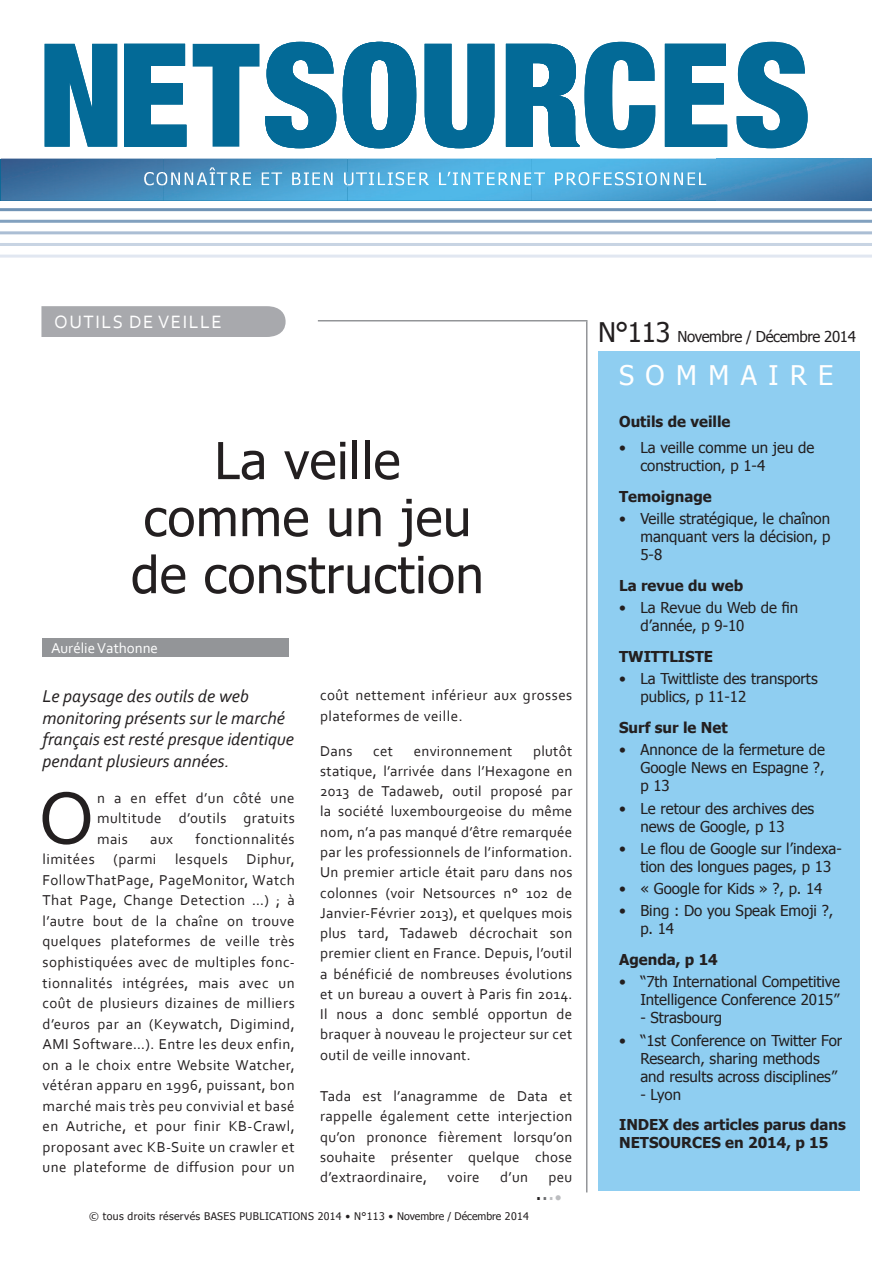
<style>
.page{position:relative;width:893px;height:1263px;background:#fff}
.page>*{position:absolute;margin:0;border:0;box-sizing:border-box;transform-origin:0 0}
.t1{font:77.85px "Corbel";color:#231f20}
.t2{font:51px/57px "Tahoma";letter-spacing:.01em;color:#231f20;text-align:center}
.t3{font:27px "Tahoma";letter-spacing:.425em;color:#fff}
.t4{font:21px "Tahoma";color:#231f20}
.t5{font:18.75px "Corbel";letter-spacing:.08em;color:#fff}
.t6{font:italic 18px/21.6px "Corbel";color:#231f20}
.t7{font:15px/20.5px "Corbel";letter-spacing:.03em;color:#231f20;text-align:justify}
.t8{font:15px/18px "Tahoma";color:#231f20}
.t9{font:700 15px/18px "Tahoma";color:#231f20}
.t10{font:15px "Tahoma";letter-spacing:-.025em;color:#231f20}
.t11{font:15px "Corbel";color:#fff}
.t12{font:10.5px "Tahoma";letter-spacing:.035em;color:#231f20}
.s1{color:#6c6d70}
.s2{color:#bcbdc0}
.s3{font-size:27px}
</style>
<div class="page">
<svg style="left:45px;top:43px;width:692px;height:104px"></svg>
<hr style="left:1px;top:220px;width:871px;height:3px;background:#82a1bf">
<hr style="left:1px;top:243px;width:871px;height:3px;background:#c8d4e3">
<hr style="left:1px;top:255px;width:871px;height:3px;background:#e1e7f1">
<hr style="left:1px;top:208px;width:871px;height:3px;background:#7094b6">
<hr style="left:1px;top:231px;width:871px;height:3px;background:#abbed4">
<svg style="left:45px;top:44px;width:72px;height:103px;background:#2880a6"></svg>
<svg style="left:585px;top:42px;width:70px;height:106px"></svg>
<svg style="left:737px;top:42px;width:71px;height:106px"></svg>
<img style="left:1px;top:159px;width:870px;height:42px">
<svg style="left:124px;top:44px;width:62px;height:103px"></svg>
<svg style="left:343px;top:42px;width:73px;height:106px"></svg>
<svg style="left:265px;top:42px;width:71px;height:106px"></svg>
<svg style="left:506px;top:44px;width:73px;height:103px"></svg>
<svg style="left:425px;top:44px;width:69px;height:104px"></svg>
<svg style="left:144px;top:167px;width:562px;height:18px;background:#6eb7dd"></svg>
<svg style="left:665px;top:44px;width:62px;height:103px"></svg>
<div style="left:598px;top:351px;width:261px;height:840px;background:#8fcef1"></div>
<svg style="left:41px;top:306px;width:245px;height:31px;background:#abacb0"></svg>
<div style="left:54px;top:314px;width:195px;height:15px;background:#a8a9ad"></div>
<hr style="left:586px;top:321px;width:1px;height:871px;background:#939598">
<hr style="left:318px;top:320px;width:269px;height:1px;background:#939598">
<div style="left:43px;top:638px;width:246px;height:18px;background:#939598"></div>
<p class="t5" style="left:54px;top:310px;width:169px">OUTILS DE VEILLE</p>
<h2 class="t2" style="left:131px;top:430px;width:354px">La veille comme un jeu de construction</h2>
<p class="t11" style="left:51px;top:638px;width:109px">Aurélie Vathonne</p>
<p class="t6" style="left:43px;top:685px;width:253px">Le paysage des outils de web monitoring présents sur le marché français est resté presque identique pendant plusieurs années.</p>
<h1 class="t1" style="left:38px;top:769px;width:58px">O</h1>
<p class="t7" style="left:97px;top:787px;width:199px">n a en effet d’un côté une multitude d’outils gratuits mais</p>
<p class="t7" style="left:320px;top:684px;width:254px">coût nettement inférieur aux grosses plateformes de veille.</p>
<p class="t7" style="left:320px;top:740px;width:34px">Dans</p>
<p class="t7" style="left:373px;top:740px;width:21px">cet</p>
<p class="t7" style="left:414px;top:740px;width:100px">environnement</p>
<p class="t7" style="left:320px;top:740px;width:254px;text-indent:213px">plutôt statique, l’arrivée dans l’Hexagone en 2013 de Tadaweb, outil proposé par la société luxembourgeoise du même nom, n’a pas manqué d’être remarquée par les professionnels de l’information.<br>Un premier article était paru dans nos colonnes (voir Netsources n° 102 de Janvier-Février 2013), et quelques mois plus tard, Tadaweb décrochait son premier client en France. Depuis, l’outil a bénéficié de nombreuses évolutions et un bureau a ouvert à Paris fin 2014.<br>Il nous a donc semblé opportun de braquer à nouveau le projecteur sur cet outil de veille innovant.</p>
<p class="t7" style="left:320px;top:1085px;width:254px">Tada est l’anagramme de Data et rappelle également cette interjection qu’on prononce fièrement lorsqu’on souhaite présenter quelque chose d’extraordinaire,</p>
<p class="t7" style="left:43px;top:828px;width:254px;text-indent:153px">fonctionnalités limitées (parmi lesquels Diphur, FollowThatPage, PageMonitor, Watch That Page, Change Detection …) ; à l’autre bout de la chaîne on trouve quelques plateformes de veille très sophistiquées avec de multiples fonc&shy;tionnalités intégrées, mais avec un coût de plusieurs dizaines de milliers d’euros par an (Keywatch, Digimind, AMI Software…). Entre les deux enfin, on a le choix entre Website Watcher, vétéran apparu en 1996, puissant, bon marché mais très peu convivial et basé en Autriche, et pour finir KB-Crawl, proposant avec KB-Suite un crawler et une plateforme de diffusion pour un</p>
<p class="t7" style="left:150px;top:828px;width:24px">aux</p>
<p class="t7" style="left:448px;top:1166px;width:34px">voire</p>
<p class="t7" style="left:500px;top:1166px;width:29px">d’un</p>
<p class="t7" style="left:549px;top:1166px;width:25px">peu</p>
<p class="t12" style="left:89px;top:1209px;width:441px">© tous droits réservés BASES PUBLICATIONS 2014 • N°113 • Novembre / Décembre 2014</p>
<h3 class="t4" style="left:535px;top:1178px;width:28px">.<span class="s1">.</span><span class="s2">.</span><sub>•</sub></h3>
<p class="t10" style="left:598px;top:327px;width:259px"><span class="s3">N°113</span> Novembre / Décembre 2014</p>
<h3 class="t3" style="left:619px;top:358px;width:216px">SOMMAIRE</h3>
<p class="t9" style="left:619px;top:411px;width:113px">Outils de veille</p>
<p class="t8" style="left:640px;top:438px;width:175px;text-indent:-21px">• La veille comme un jeu de construction, p 1-4</p>
<p class="t9" style="left:619px;top:487px;width:94px">Temoignage</p>
<p class="t8" style="left:640px;top:509px;width:192px;text-align:justify;text-indent:-21px">• Veille stratégique, le chaînon manquant vers la décision, p 5-8</p>
<p class="t9" style="left:619px;top:576px;width:126px">La revue du web</p>
<p class="t8" style="left:640px;top:598px;width:159px;text-indent:-21px">• La Revue du Web de fin d’année, p 9-10</p>
<p class="t9" style="left:619px;top:647px;width:95px">TWITTLISTE</p>
<p class="t8" style="left:640px;top:669px;width:179px;text-indent:-21px">• La Twittliste des transports publics, p 11-12</p>
<p class="t9" style="left:619px;top:718px;width:110px">Surf sur le Net</p>
<p class="t8" style="left:640px;top:740px;width:186px;text-align:justify;text-indent:-21px">• Annonce de la fermeture de Google News en Espagne ?, p 13</p>
<p class="t8" style="left:619px;top:798px;width:197px;text-align:center">• Le retour des archives des news de Google, p 13</p>
<p class="t8" style="left:640px;top:839px;width:203px;text-indent:-21px">• Le flou de Google sur l’indexa&shy;tion des longues pages, p 13</p>
<p class="t8" style="left:619px;top:879px;width:205px">• « Google for Kids » ?, p. 14</p>
<p class="t8" style="left:640px;top:901px;width:194px;text-indent:-21px">• Bing : Do you Speak Emoji ?, p. 14</p>
<p class="t9" style="left:619px;top:950px;width:100px">Agenda, p 14</p>
<p class="t8" style="left:619px;top:972px;width:223px;text-align:right">• “7th International Competitive<br>Intelligence Conference 2015”</p>
<p class="t8" style="left:640px;top:1008px;width:83px">- Strasbourg</p>
<p class="t8" style="left:640px;top:1030px;width:203px;text-indent:-21px">• “1st Conference on Twitter For<br>Research, sharing methods and results across disciplines”</p>
<p class="t8" style="left:640px;top:1084px;width:42px">- Lyon</p>
<p class="t9" style="left:619px;top:1115px;width:228px">INDEX des articles parus dans<br>NETSOURCES en 2014, p 15</p>
</div>
